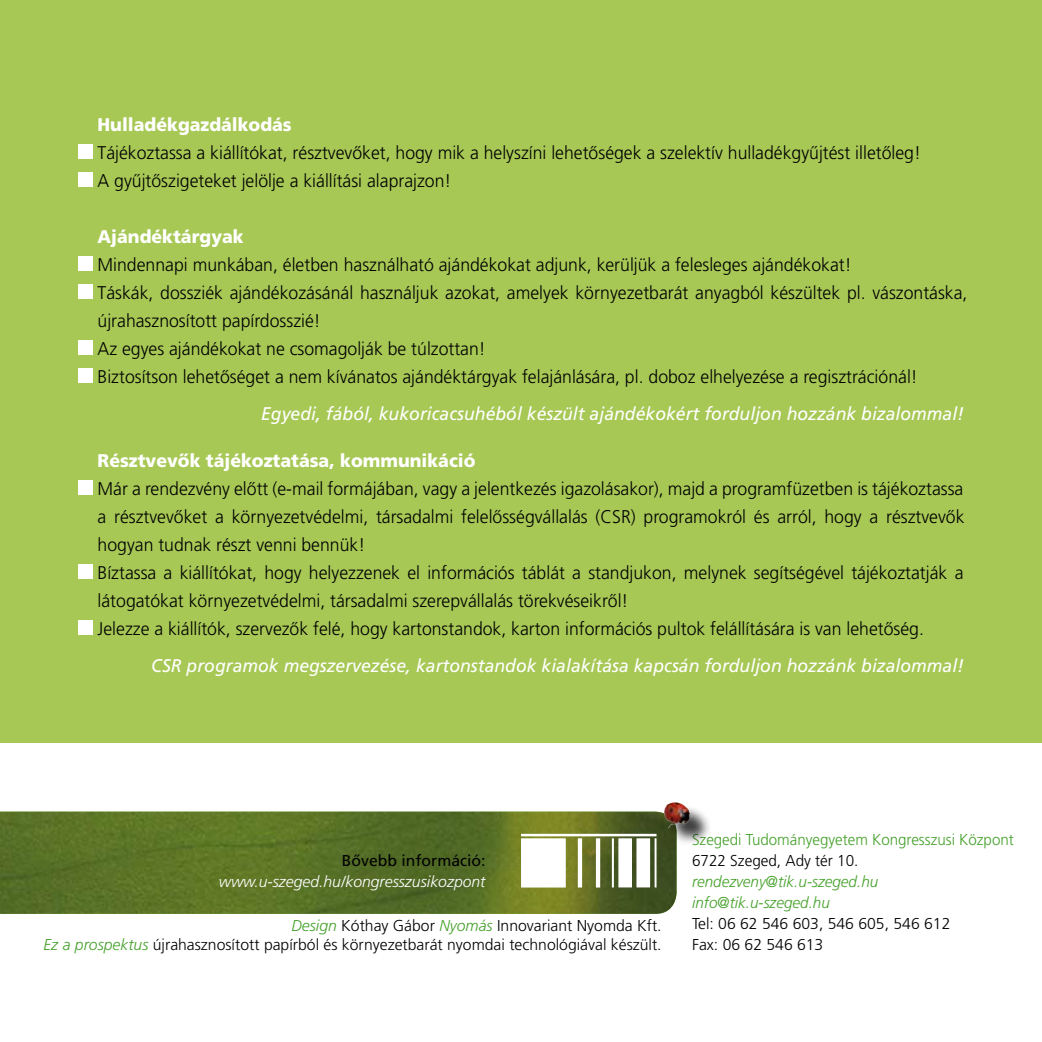
<style>
.page{position:relative;width:1042px;height:1042px;background:#fff}
.page>*{position:absolute;margin:0;border:0;box-sizing:border-box;transform-origin:0 0}
.t1{font:84.52px "Universitas Two";color:#fff}
.t2{font:18.38px/28px "Frutiger L";color:#000;scale:.96 1}
.t3{font:18.38px "Frutiger AI";color:#fff;scale:.96 1}
.t4{font:18.38px "Frutiger";color:#fff;scale:.96 1}
.t5{font:15.75px/18.9px "Frutiger L";color:#000;text-align:right}
.t6{font:15.75px/21px "Frutiger LI";color:#45a12b}
.t7{font:15.75px "Frutiger L";color:#45a12b;scale:.96 1}
.t8{font:15.75px "Frutiger LI";color:#fff}
.t9{font:15.75px "Frutiger A";color:#000}
.s1{font-family:"Frutiger LI";color:#45a12b}
</style>
<div class="page">
<div style="left:0;top:0;width:1042px;height:742px;background:#a7c855"></div>
<div style="left:78px;top:144px;width:15px;height:15px;background:#fff"></div>
<div style="left:78px;top:172px;width:15px;height:15px;background:#fff"></div>
<div style="left:78px;top:256px;width:15px;height:15px;background:#fff"></div>
<div style="left:78px;top:284px;width:15px;height:15px;background:#fff"></div>
<div style="left:78px;top:340px;width:15px;height:15px;background:#fff"></div>
<div style="left:78px;top:368px;width:15px;height:15px;background:#fff"></div>
<div style="left:78px;top:480px;width:15px;height:15px;background:#fff"></div>
<div style="left:78px;top:564px;width:15px;height:15px;background:#fff"></div>
<div style="left:78px;top:620px;width:15px;height:15px;background:#fff"></div>
<img style="left:0;top:811px;width:676px;height:103px">
<div style="left:666px;top:805px;width:45px;height:43px;background:#000;opacity:.75"></div>
<img style="left:664px;top:803px;width:18px;height:26px">
<p class="t4" style="left:98px;top:113px;width:204px">Hulladékgazdálkodás</p>
<p class="t2" style="left:98px;top:139px;width:859px">Tájékoztassa a kiállítókat, résztvevôket, hogy mik a helyszíni lehetôségek a szelektív hulladékgyûjtést illetôleg!<br>A gyûjtôszigeteket jelölje a kiállítási alaprajzon!</p>
<p class="t4" style="left:98px;top:225px;width:154px">Ajándéktárgyak</p>
<p class="t2" style="left:98px;top:251px;width:907px">Mindennapi munkában, életben használható ajándékokat adjunk, kerüljük a felesleges ajándékokat!<br>Táskák, dossziék ajándékozásánál használjuk azokat, amelyek környezetbarát anyagból készültek pl. vászontáska, újrahasznosított papírdosszié!<br>Az egyes ajándékokat ne csomagolják be túlzottan!<br>Biztosítson lehetôséget a nem kívánatos ajándéktárgyak felajánlására, pl. doboz elhelyezése a regisztrációnál!</p>
<p class="t3" style="left:261px;top:403px;width:734px">Egyedi, fából, kukoricacsuhéból készült ajándékokért forduljon hozzánk bizalommal!</p>
<p class="t4" style="left:98px;top:449px;width:395px">Résztvevôk tájékoztatása, kommunikáció</p>
<p class="t2" style="left:98px;top:475px;width:904px">Már a rendezvény elôtt (e-mail formájában, vagy a jelentkezés igazolásakor), majd a programfüzetben is tájékoztassa a résztvevôket a környezetvédelmi, társadalmi felelôsségvállalás (CSR) programokról és arról, hogy a résztvevôk hogyan tudnak részt venni bennük!<br>Bíztassa a kiállítókat, hogy helyezzenek el információs táblát a standjukon, melynek segítségével tájékoztatják a látogatókat környezetvédelmi, társadalmi szerepvállalás törekvéseikrôl!<br>Jelezze a kiállítók, szervezôk felé, hogy kartonstandok, karton információs pultok felállítására is van lehetôség.</p>
<p class="t3" style="left:151px;top:655px;width:848px">CSR programok megszervezése, kartonstandok kialakítása kapcsán forduljon hozzánk bizalommal!</p>
<h1 class="t1" style="left:519px;top:809px;width:141px">v</h1>
<p class="t7" style="left:692px;top:831px;width:337px">Szegedi Tudományegyetem Kongresszusi Központ</p>
<p class="t9" style="left:342px;top:851px;width:145px">Bôvebb információ:</p>
<p class="t8" style="left:219px;top:872px;width:268px">www.u-szeged.hu/kongresszusikozpont</p>
<p class="t5" style="left:692px;top:851px;width:168px">6722 Szeged, Ady tér 10.</p>
<p class="t6" style="left:692px;top:871px;width:188px">rendezveny@tik.u-szeged.hu info@tik.u-szeged.hu</p>
<p class="t5" style="left:692px;top:913px;width:260px;line-height:21px;text-align:left">Tel: 06 62 546 603, 546 605, 546 612<br>Fax: 06 62 546 613</p>
<p class="t5" style="left:43px;top:916px;width:620px"><span class="s1">Design</span> Kóthay Gábor <span class="s1">Nyomás</span> Innovariant Nyomda Kft.<br><span class="s1">Ez a prospektus</span> újrahasznosított papírból és környezetbarát nyomdai technológiával készült.</p>
</div>
